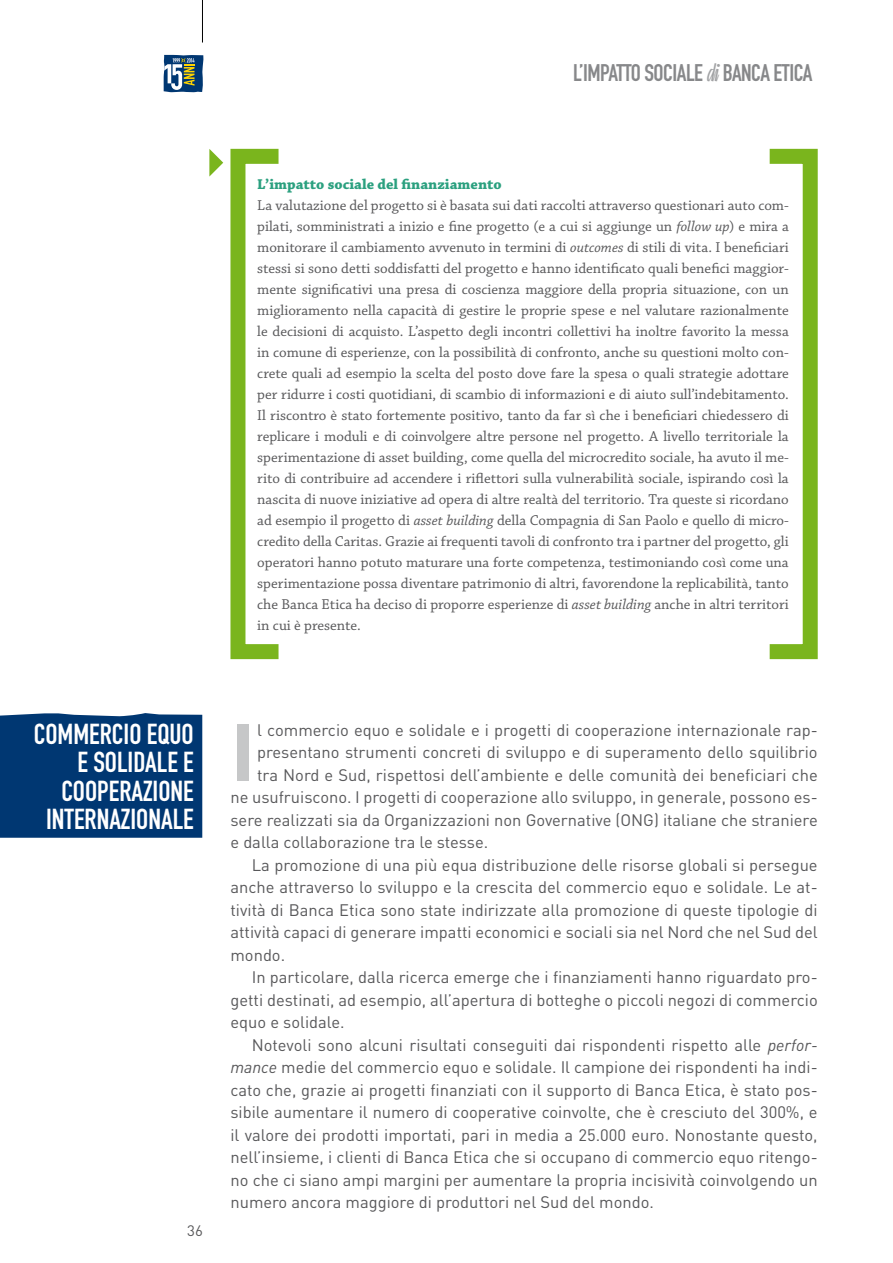
<style>
.page{position:relative;width:893px;height:1263px;background:#fff}
.page>*{position:absolute;margin:0;border:0;box-sizing:border-box;transform-origin:0 0}
.t1{font:700 79.65px "DIN Pro";color:#c6c7c8}
.t2{font:28.5px/28.5px "DIN Engschrift Std";color:#fff;text-align:right}
.t3{font:23.7px "DIN Engschrift Std";letter-spacing:-.02em;color:#87888a}
.t4{font:16.5px "DIN Pro";color:#58585a}
.t5{font:15px/21px "Chaparral Pro";color:#58585a;text-align:justify}
.t6{font:700 15px "Chaparral Pro";color:#2ba07f}
.t7{font:15px "DIN Pro";color:#58585a}
.s1{font-family:"Linotype Gneisenauette";font-weight:300;color:#a1a2a4}
.s2{font-style:italic}
.s3{font-family:"DIN";font-style:italic}
</style>
<div class="page">
<hr style="left:202px;top:0;width:1px;height:43px;background:#000">
<svg style="left:164px;top:55px;width:39px;height:37px"></svg>
<div style="left:230px;top:149px;width:56px;height:510px;border:15px solid #7ab51d"></div>
<div style="left:762px;top:149px;width:56px;height:510px;border:15px solid #7ab51d"></div>
<svg style="left:209px;top:149px;width:14px;height:28px"></svg>
<div style="left:0;top:713px;width:202px;height:125px;background:#003772"></div>
<h3 class="t3" style="left:573px;top:59px;width:210px">L’IMPATTO SOCIALE <span class="s1">di</span> BANCA ETICA</h3>
<p class="t6" style="left:257px;top:175px;width:246px">L’impatto sociale del finanziamento</p>
<p class="t5" style="left:257px;top:195px;width:533px">La valutazione del progetto si è basata sui dati raccolti attraverso questionari auto com&shy;pilati, somministrati a inizio e fine progetto (e a cui si aggiunge un <span class="s2">follow up</span>) e mira a monitorare il cambiamento avvenuto in termini di <span class="s2">outcomes</span> di stili di vita. I beneficiari stessi si sono detti soddisfatti del progetto e hanno identificato quali benefici maggior&shy;mente significativi una presa di coscienza maggiore della propria situazione, con un miglioramento nella capacità di gestire le proprie spese e nel valutare razionalmente le decisioni di acquisto. L’aspetto degli incontri collettivi ha inoltre favorito la messa in comune di esperienze, con la possibilità di confronto, anche su questioni molto con&shy;crete quali ad esempio la scelta del posto dove fare la spesa o quali strategie adottare per ridurre i costi quotidiani, di scambio di informazioni e di aiuto sull’indebitamento.<br>Il riscontro è stato fortemente positivo, tanto da far sì che i beneficiari chiedessero di replicare i moduli e di coinvolgere altre persone nel progetto. A livello territoriale la sperimentazione di asset building, come quella del microcredito sociale, ha avuto il me&shy;rito di contribuire ad accendere i riflettori sulla vulnerabilità sociale, ispirando così la nascita di nuove iniziative ad opera di altre realtà del territorio. Tra queste si ricordano ad esempio il progetto di <span class="s2">asset building</span> della Compagnia di San Paolo e quello di micro&shy;credito della Caritas. Grazie ai frequenti tavoli di confronto tra i partner del progetto, gli operatori hanno potuto maturare una forte competenza, testimoniando così come una sperimentazione possa diventare patrimonio di altri, favorendone la replicabilità, tanto che Banca Etica ha deciso di proporre esperienze di <span class="s2">asset building</span> anche in altri territori in cui è presente.</p>
<h2 class="t2" style="left:34px;top:719px;width:161px">COMMERCIO EQUO<br>E SOLIDALE E<br>COOPERAZIONE<br>INTERNAZIONALE</h2>
<h1 class="t1" style="left:230px;top:698px;width:26px">I</h1>
<p class="t4" style="left:257px;top:718px;width:562px">l commercio equo e solidale e i progetti di cooperazione internazionale rap-</p>
<p class="t4" style="left:257px;top:741px;width:562px">presentano strumenti concreti di sviluppo e di superamento dello squilibrio</p>
<p class="t4" style="left:257px;top:763px;width:562px">tra Nord e Sud, rispettosi dell’ambiente e delle comunità dei beneficiari che</p>
<p class="t4" style="left:230px;top:786px;width:589px">ne usufruiscono. I progetti di cooperazione allo sviluppo, in generale, possono es-</p>
<p class="t4" style="left:230px;top:808px;width:589px">sere realizzati sia da Organizzazioni non Governative (ONG) italiane che straniere</p>
<p class="t4" style="left:230px;top:831px;width:259px">e dalla collaborazione tra le stesse.</p>
<p class="t4" style="left:252px;top:853px;width:567px">La promozione di una più equa distribuzione delle risorse globali si persegue</p>
<p class="t4" style="left:230px;top:876px;width:589px">anche attraverso lo sviluppo e la crescita del commercio equo e solidale. Le at-</p>
<p class="t4" style="left:230px;top:898px;width:589px">tività di Banca Etica sono state indirizzate alla promozione di queste tipologie di</p>
<p class="t4" style="left:230px;top:921px;width:589px">attività capaci di generare impatti economici e sociali sia nel Nord che nel Sud del</p>
<p class="t4" style="left:230px;top:943px;width:56px">mondo.</p>
<p class="t4" style="left:252px;top:966px;width:567px">In particolare, dalla ricerca emerge che i finanziamenti hanno riguardato pro-</p>
<p class="t4" style="left:230px;top:988px;width:589px">getti destinati, ad esempio, all’apertura di botteghe o piccoli negozi di commercio</p>
<p class="t4" style="left:230px;top:1011px;width:116px">equo e solidale.</p>
<p class="t4" style="left:252px;top:1033px;width:567px">Notevoli sono alcuni risultati conseguiti dai rispondenti rispetto alle <span class="s3">perfor-</span></p>
<p class="t4" style="left:230px;top:1056px;width:589px"><span class="s3">mance</span> medie del commercio equo e solidale. Il campione dei rispondenti ha indi-</p>
<p class="t4" style="left:230px;top:1078px;width:589px">cato che, grazie ai progetti finanziati con il supporto di Banca Etica, è stato pos-</p>
<p class="t4" style="left:230px;top:1101px;width:589px">sibile aumentare il numero di cooperative coinvolte, che è cresciuto del 300%, e</p>
<p class="t4" style="left:230px;top:1123px;width:589px">il valore dei prodotti importati, pari in media a 25.000 euro. Nonostante questo,</p>
<p class="t4" style="left:230px;top:1146px;width:589px">nell’insieme, i clienti di Banca Etica che si occupano di commercio equo ritengo-</p>
<p class="t4" style="left:230px;top:1168px;width:589px">no che ci siano ampi margini per aumentare la propria incisività coinvolgendo un</p>
<p class="t4" style="left:230px;top:1191px;width:425px">numero ancora maggiore di produttori nel Sud del mondo.</p>
<p class="t7" style="left:187px;top:1220px;width:17px">36</p>
</div>
